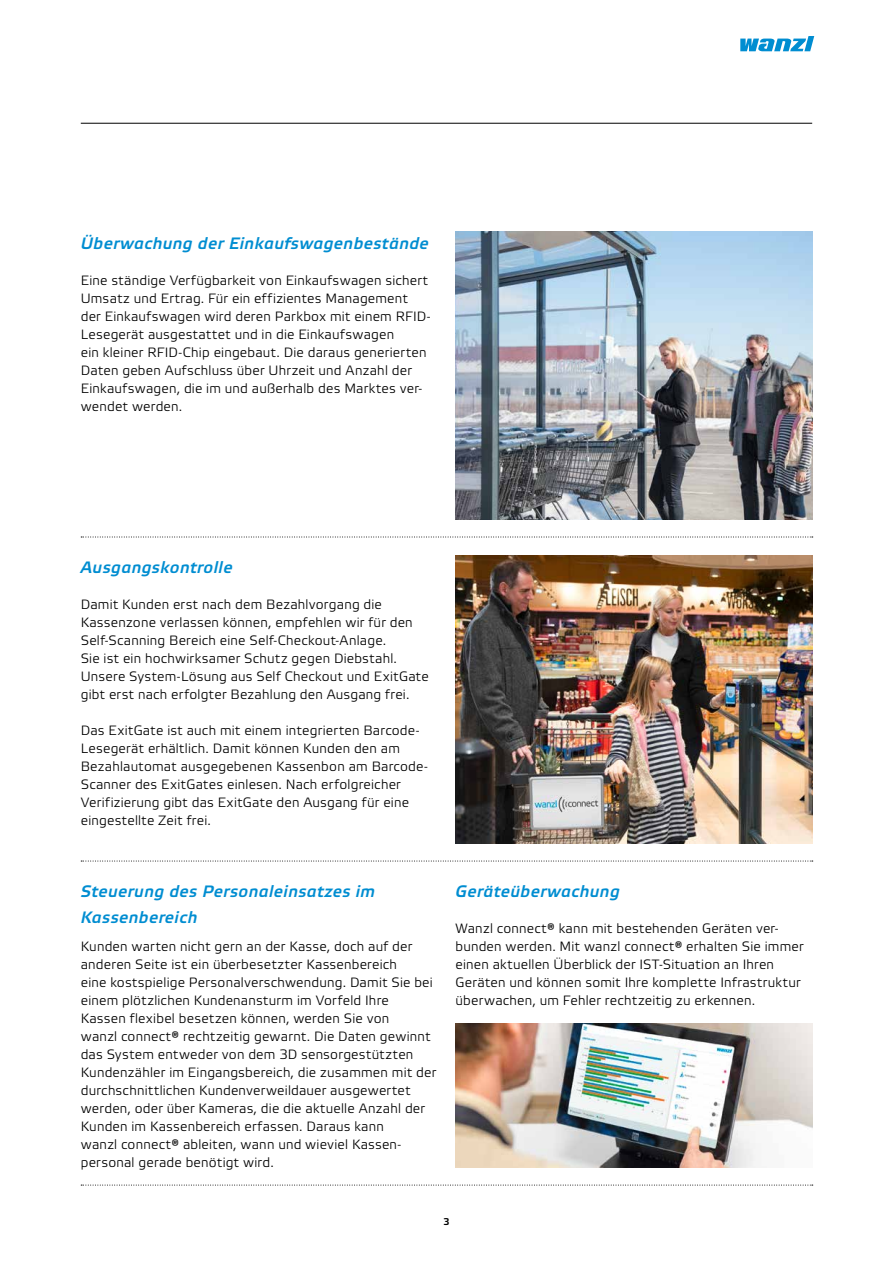
<style>
.page{position:relative;width:893px;height:1263px;background:#fff}
.page>*{position:absolute;margin:0;border:0;box-sizing:border-box;transform-origin:0 0}
.t1{font:italic 500 16.5px "Wanzl Etelka";letter-spacing:.03em;color:#008dd1}
.t2{font:300 13.5px/18px "Wanzl Etelka";letter-spacing:.015em;color:#000}
.t3{font:500 9.75px "Wanzl Etelka";color:#000}
</style>
<div class="page">
<svg style="left:740px;top:36px;width:74px;height:15px"></svg>
<svg style="left:81px;top:1185px;width:732px;height:1px"></svg>
<svg style="left:81px;top:537px;width:732px;height:1px"></svg>
<svg style="left:81px;top:861px;width:732px;height:1px"></svg>
<img style="left:455px;top:555px;width:357px;height:288px">
<img style="left:455px;top:232px;width:357px;height:288px">
<img style="left:455px;top:1023px;width:357px;height:144px">
<hr style="left:81px;top:123px;width:731px;height:1px;background:#000">
<p class="t1" style="left:81px;top:234px;width:349px">Überwachung der Einkaufswagenbestände</p>
<p class="t2" style="left:81px;top:272px;width:349px">Eine ständige Verfügbarkeit von Einkaufswagen sichert Umsatz und Ertrag. Für ein effizientes Management der Einkaufswagen wird deren Parkbox mit einem RFID-- Lesegerät ausgestattet und in die Einkaufswagen<br>ein kleiner RFID-Chip eingebaut. Die daraus generierten Daten geben Aufschluss über Uhrzeit und Anzahl der Einkaufswagen, die im und außerhalb des Marktes ver&shy;wendet werden.</p>
<p class="t1" style="left:81px;top:558px;width:153px">Ausgangskontrolle</p>
<p class="t2" style="left:81px;top:596px;width:350px">Damit Kunden erst nach dem Bezahlvorgang die Kassenzone verlassen können, empfehlen wir für den Self-Scanning Bereich eine Self-Checkout-Anlage.<br>Sie ist ein hochwirksamer Schutz gegen Diebstahl.<br>Unsere System--Lösung aus Self Checkout und ExitGate gibt erst nach erfolgter Bezahlung den Ausgang frei.</p>
<p class="t2" style="left:81px;top:722px;width:346px">Das ExitGate ist auch mit einem integrierten Barcode-- Lesegerät erhältlich. Damit können Kunden den am Bezahlautomat ausgegebenen Kassenbon am Barcode-- Scanner des ExitGates einlesen. Nach erfolgreicher Verifizierung gibt das ExitGate den Ausgang für eine eingestellte Zeit frei.</p>
<p class="t1" style="left:81px;top:882px;width:296px">Steuerung des Personaleinsatzes im</p>
<p class="t1" style="left:455px;top:882px;width:166px">Geräteüberwachung</p>
<p class="t1" style="left:81px;top:908px;width:118px">Kassenbereich</p>
<p class="t2" style="left:455px;top:920px;width:350px">Wanzl connect® kann mit bestehenden Geräten ver&shy;bunden werden. Mit wanzl connect® erhalten Sie immer einen aktuellen Überblick der IST-Situation an Ihren Geräten und können somit Ihre komplette Infrastruktur überwachen, um Fehler rechtzeitig zu erkennen.</p>
<p class="t2" style="left:81px;top:938px;width:357px">Kunden warten nicht gern an der Kasse, doch auf der anderen Seite ist ein überbesetzter Kassenbereich<br>eine kostspielige Personalverschwendung. Damit Sie bei einem plötzlichen Kundenansturm im Vorfeld Ihre Kassen flexibel besetzen können, werden Sie von<br>wanzl connect® rechtzeitig gewarnt. Die Daten gewinnt das System entweder von dem 3D sensorgestützten Kundenzähler im Eingangsbereich, die zusammen mit der durchschnittlichen Kundenverweildauer ausgewertet werden, oder über Kameras, die die aktuelle Anzahl der Kunden im Kassenbereich erfassen. Daraus kann<br>wanzl connect® ableiten, wann und wieviel Kassen&shy;personal gerade benötigt wird.</p>
<p class="t3" style="left:443px;top:1215px;width:8px">3</p>
</div>
